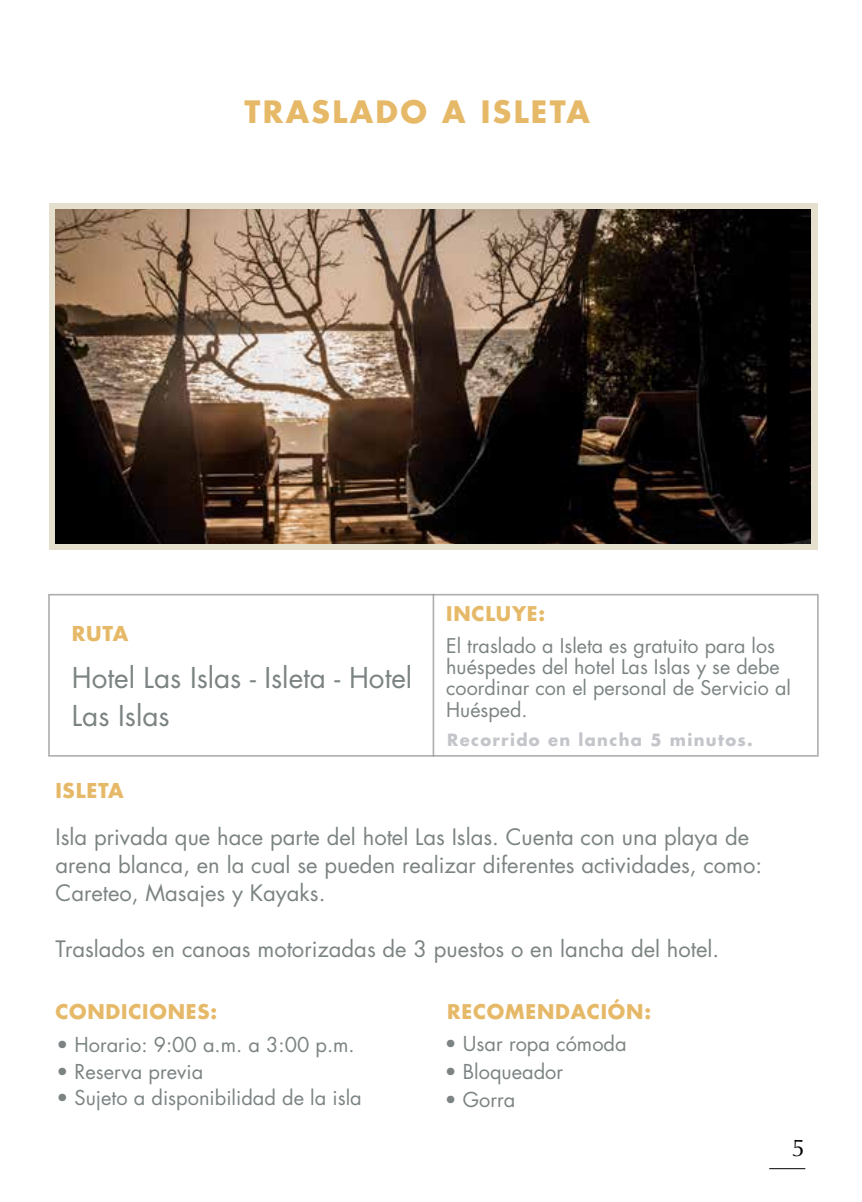
<style>
.page{position:relative;width:862px;height:1202px;background:#fff}
.page>*{position:absolute;margin:0;border:0;box-sizing:border-box;transform-origin:0 0}
.t1{font:700 30px "Futura Std";letter-spacing:.08em;color:#e6b968}
.t2{font:28px/37.8px "Futura Std";color:#7c8383}
.t3{font:24px "Optima";color:#000}
.t4{font:22px/28px "Futura Std";color:#7c8383}
.t5{font:20px "Futura Std";color:#7c8383}
.t6{font:700 20px "Futura Std";letter-spacing:.04em;color:#e6b968}
.t7{font:19.8px/21.4px "Futura Std";color:#7c8383}
.t8{font:700 19.8px "Futura Std";letter-spacing:.04em;color:#e6b968}
.t9{font:700 16.4px "Futura Std";letter-spacing:.08em;color:#c3c5ca}
</style>
<div class="page">
<hr style="left:769px;top:1168px;width:36px;height:1px;background:#000">
<div style="left:49px;top:203px;width:769px;height:347px;background:#e5e0ce"></div>
<img style="left:55px;top:210px;width:756px;height:334px">
<div style="left:48px;top:594px;width:770px;height:163px;border:2px solid #979897"></div>
<hr style="left:432px;top:594px;width:2px;height:163px;background:#979897">
<h1 class="t1" style="left:244px;top:92px;width:347px">TRASLADO A ISLETA</h1>
<p class="t6" style="left:72px;top:620px;width:58px">RUTA</p>
<p class="t2" style="left:72px;top:659px;width:342px">Hotel Las Islas - Isleta - Hotel<br>Las Islas</p>
<p class="t8" style="left:446px;top:601px;width:101px">INCLUYE:</p>
<p class="t7" style="left:446px;top:635px;width:346px">El traslado a Isleta es gratuito para los huéspedes del hotel Las Islas y se debe coordinar con el personal de Servicio al<br>Huésped.</p>
<p class="t9" style="left:447px;top:729px;width:307px">Recorrido en lancha 5 minutos.</p>
<p class="t6" style="left:55px;top:777px;width:70px">ISLETA</p>
<p class="t4" style="left:56px;top:823px;width:708px">Isla privada que hace parte del hotel Las Islas. Cuenta con una playa de arena blanca, en la cual se pueden realizar diferentes actividades, como:<br>Careteo, Masajes y Kayaks.</p>
<p class="t4" style="left:56px;top:935px;width:665px">Traslados en canoas motorizadas de 3 puestos o en lancha del hotel.</p>
<p class="t8" style="left:55px;top:998px;width:163px">CONDICIONES:</p>
<p class="t8" style="left:447px;top:998px;width:205px">RECOMENDACIÓN:</p>
<p class="t5" style="left:57px;top:1032px;width:300px">• Horario: 9:00 a.m. a 3:00 p.m.</p>
<p class="t5" style="left:57px;top:1059px;width:148px">• Reserva previa</p>
<p class="t5" style="left:57px;top:1085px;width:307px">• Sujeto a disponibilidad de la isla</p>
<p class="t5" style="left:445px;top:1031px;width:183px">• Usar ropa cómoda</p>
<p class="t5" style="left:445px;top:1059px;width:120px">• Bloqueador</p>
<p class="t5" style="left:445px;top:1087px;width:72px">• Gorra</p>
<p class="t3" style="left:792px;top:1134px;width:15px">5</p>
</div>
